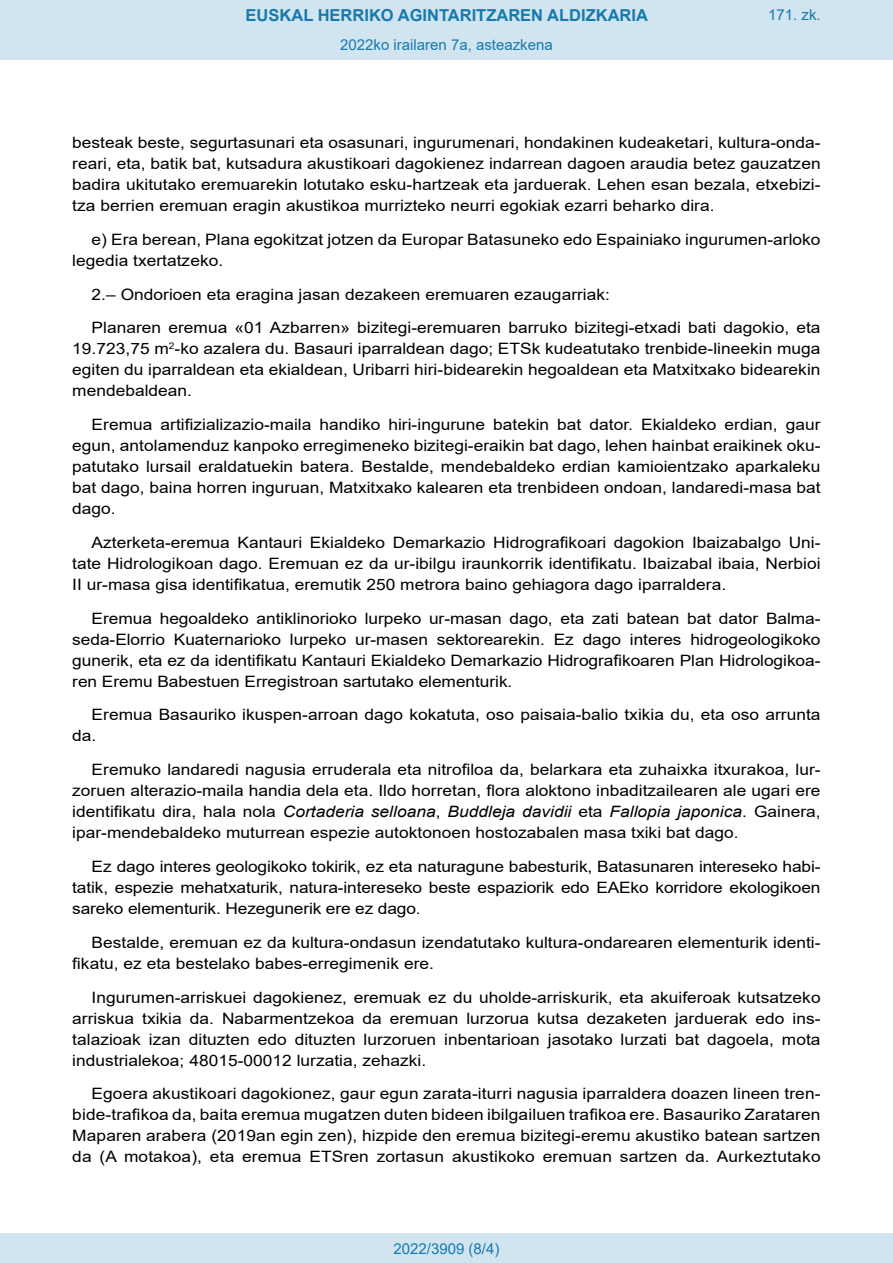
<style>
.page{position:relative;width:893px;height:1263px;background:#fff}
.page>*{position:absolute;margin:0;border:0;box-sizing:border-box;transform-origin:0 0}
.t1{font:700 16.5px "Arial";color:#1879ad}
.BOPVDetalle{font:15.6px/21px "Arial";color:#000;text-align:justify;scale:1.11 1}
.Paginacion_Centro{font:15px "Arial";color:#1879ad}
.s1{font-style:italic}
</style>
<div class="page">
<div style="left:0;top:0;width:893px;height:60px;background:#d0e5f0"></div>
<div style="left:0;top:1233px;width:893px;height:30px;background:#d0e5f0"></div>
<p class="t1" style="left:246px;top:3px;width:404px">EUSKAL HERRIKO AGINTARITZAREN ALDIZKARIA</p>
<p class="Paginacion_Centro" style="left:340px;top:35px;width:214px">2022ko irailaren 7a, asteazkena</p>
<p class="Paginacion_Centro" style="left:768px;top:5px;width:54px">171. zk.</p>
<p class="BOPVDetalle" style="left:72px;top:132px;width:676px">besteak beste, segurtasunari eta osasunari, ingurumenari, hondakinen kudeaketari, kultura-onda&shy;reari, eta, batik bat, kutsadura akustikoari dagokienez indarrean dagoen araudia betez gauzatzen badira ukitutako eremuarekin lotutako esku-hartzeak eta jarduerak. Lehen esan bezala, etxebizi&shy;tza berrien eremuan eragin akustikoa murrizteko neurri egokiak ezarri beharko dira.</p>
<p class="BOPVDetalle" style="left:72px;top:229px;width:676px;text-indent:19px">e) Era berean, Plana egokitzat jotzen da Europar Batasuneko edo Espainiako ingurumen-arloko legedia txertatzeko.</p>
<p class="BOPVDetalle" style="left:92px;top:284px;width:468px">2.– Ondorioen eta eragina jasan dezakeen eremuaren ezaugarriak:</p>
<p class="BOPVDetalle" style="left:72px;top:317px;width:676px;text-indent:19px">Planaren eremua «01 Azbarren» bizitegi-eremuaren barruko bizitegi-etxadi bati dagokio, eta 19.723,75 m<sup>2</sup>-ko azalera du. Basauri iparraldean dago; ETSk kudeatutako trenbide-lineekin muga egiten du iparraldean eta ekialdean, Uribarri hiri-bidearekin hegoaldean eta Matxitxako bidearekin mendebaldean.</p>
<p class="BOPVDetalle" style="left:72px;top:414px;width:676px;text-indent:19px">Eremua artifizializazio-maila handiko hiri-ingurune batekin bat dator. Ekialdeko erdian, gaur egun, antolamenduz kanpoko erregimeneko bizitegi-eraikin bat dago, lehen hainbat eraikinek oku&shy;patutako lursail eraldatuekin batera. Bestalde, mendebaldeko erdian kamioientzako aparkaleku bat dago, baina horren inguruan, Matxitxako kalearen eta trenbideen ondoan, landaredi-masa bat dago.</p>
<p class="BOPVDetalle" style="left:72px;top:532px;width:676px;text-indent:19px">Azterketa-eremua Kantauri Ekialdeko Demarkazio Hidrografikoari dagokion Ibaizabalgo Uni&shy;tate Hidrologikoan dago. Eremuan ez da ur-ibilgu iraunkorrik identifikatu. Ibaizabal ibaia, Nerbioi II ur-masa gisa identifikatua, eremutik 250 metrora baino gehiagora dago iparraldera.</p>
<p class="BOPVDetalle" style="left:72px;top:608px;width:676px;text-indent:19px">Eremua hegoaldeko antiklinorioko lurpeko ur-masan dago, eta zati batean bat dator Balma&shy;seda-Elorrio Kuaternarioko lurpeko ur-masen sektorearekin. Ez dago interes hidrogeologikoko gunerik, eta ez da identifikatu Kantauri Ekialdeko Demarkazio Hidrografikoaren Plan Hidrologikoa&shy;ren Eremu Babestuen Erregistroan sartutako elementurik.</p>
<p class="BOPVDetalle" style="left:72px;top:704px;width:676px;text-indent:19px">Eremua Basauriko ikuspen-arroan dago kokatuta, oso paisaia-balio txikia du, eta oso arrunta da.</p>
<p class="BOPVDetalle" style="left:72px;top:759px;width:676px;text-indent:19px">Eremuko landaredi nagusia erruderala eta nitrofiloa da, belarkara eta zuhaixka itxurakoa, lur&shy;zoruen alterazio-maila handia dela eta. Ildo horretan, flora aloktono inbaditzailearen ale ugari ere identifikatu dira, hala nola <span class="s1">Cortaderia selloana</span>, <span class="s1">Buddleja davidii</span> eta <span class="s1">Fallopia japonica</span>. Gainera, ipar-mendebaldeko muturrean espezie autoktonoen hostozabalen masa txiki bat dago.</p>
<p class="BOPVDetalle" style="left:72px;top:856px;width:676px;text-indent:19px">Ez dago interes geologikoko tokirik, ez eta naturagune babesturik, Batasunaren intereseko habi&shy;tatik, espezie mehatxaturik, natura-intereseko beste espaziorik edo EAEko korridore ekologikoen sareko elementurik. Hezegunerik ere ez dago.</p>
<p class="BOPVDetalle" style="left:72px;top:932px;width:676px;text-indent:19px">Bestalde, eremuan ez da kultura-ondasun izendatutako kultura-ondarearen elementurik identi&shy;fikatu, ez eta bestelako babes-erregimenik ere.</p>
<p class="BOPVDetalle" style="left:72px;top:986px;width:676px;text-indent:19px">Ingurumen-arriskuei dagokienez, eremuak ez du uholde-arriskurik, eta akuiferoak kutsatzeko arriskua txikia da. Nabarmentzekoa da eremuan lurzorua kutsa dezaketen jarduerak edo ins&shy;talazioak izan dituzten edo dituzten lurzoruen inbentarioan jasotako lurzati bat dagoela, mota industrialekoa; 48015-00012 lurzatia, zehazki.</p>
<p class="BOPVDetalle" style="left:72px;top:1083px;width:676px;text-indent:19px">Egoera akustikoari dagokionez, gaur egun zarata-iturri nagusia iparraldera doazen lineen tren&shy;bide-trafikoa da, baita eremua mugatzen duten bideen ibilgailuen trafikoa ere. Basauriko Zarataren Maparen arabera (2019an egin zen), hizpide den eremua bizitegi-eremu akustiko batean sartzen da (A motakoa), eta eremua ETSren zortasun akustikoko eremuan sartzen da. Aurkeztutako</p>
<p class="Paginacion_Centro" style="left:393px;top:1238px;width:107px">2022/3909 (8/4)</p>
</div>
